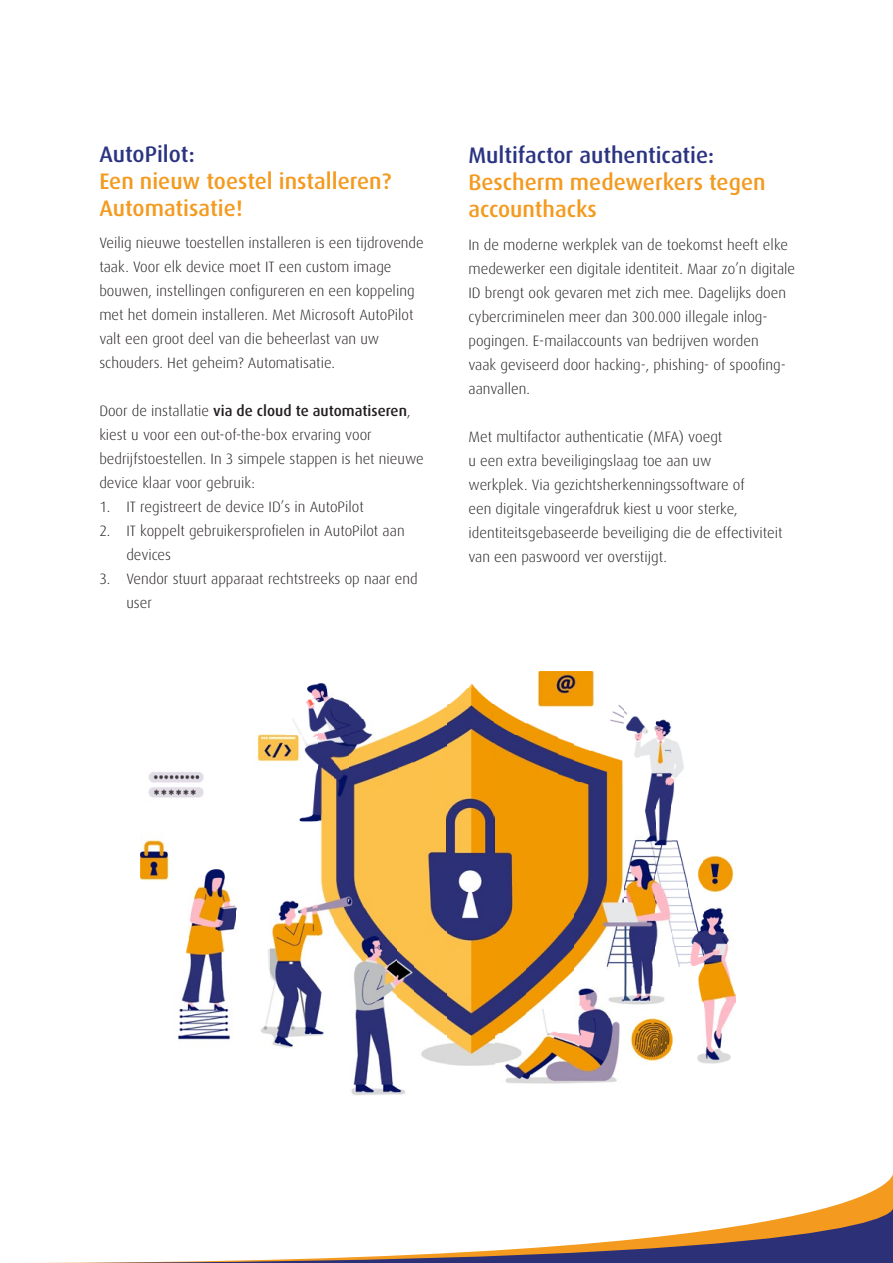
<style>
.page{position:relative;width:893px;height:1263px;background:#fff}
.page>*{position:absolute;margin:0;border:0;box-sizing:border-box;transform-origin:0 0}
.t1{font:500 22.5px/27px "Dax";color:#f39a1f}
.t2{font:500 22.5px "Dax";color:#2b3481}
.t3{font:300 15px/24px "Dax";color:#231f20}
.s1{font-weight:500}
</style>
<div class="page">
<svg style="left:826px;top:1174px;width:67px;height:34px"></svg>
<svg style="left:34px;top:1208px;width:859px;height:55px"></svg>
<img style="left:349px;top:719px;width:49px;height:376px">
<img style="left:398px;top:1088px;width:7px;height:7px">
<img style="left:494px;top:1033px;width:126px;height:51px">
<img style="left:446px;top:703px;width:48px;height:363px">
<img style="left:414px;top:706px;width:32px;height:358px">
<img style="left:623px;top:986px;width:48px;height:76px">
<img style="left:697px;top:1049px;width:34px;height:15px">
<img style="left:178px;top:970px;width:52px;height:70px">
<img style="left:261px;top:1001px;width:63px;height:47px">
<img style="left:671px;top:1032px;width:2px;height:16px">
<img style="left:704px;top:907px;width:32px;height:142px">
<img style="left:494px;top:704px;width:32px;height:329px">
<img style="left:543px;top:1017px;width:77px;height:16px">
<img style="left:398px;top:724px;width:16px;height:287px">
<img style="left:526px;top:722px;width:33px;height:295px">
<img style="left:578px;top:988px;width:45px;height:29px">
<img style="left:687px;top:860px;width:17px;height:144px">
<img style="left:269px;top:900px;width:48px;height:101px">
<img style="left:317px;top:986px;width:5px;height:15px">
<img style="left:268px;top:949px;width:1px;height:19px">
<img style="left:559px;top:738px;width:16px;height:247px">
<img style="left:623px;top:829px;width:32px;height:157px">
<img style="left:189px;top:876px;width:48px;height:94px">
<img style="left:575px;top:750px;width:48px;height:219px">
<img style="left:671px;top:840px;width:16px;height:127px">
<img style="left:185px;top:939px;width:4px;height:15px">
<img style="left:333px;top:698px;width:16px;height:248px">
<img style="left:655px;top:719px;width:16px;height:229px">
<img style="left:317px;top:683px;width:16px;height:254px">
<img style="left:140px;top:838px;width:30px;height:43px">
<img style="left:704px;top:855px;width:32px;height:37px">
<img style="left:205px;top:869px;width:20px;height:7px">
<img style="left:299px;top:813px;width:18px;height:9px">
<img style="left:639px;top:719px;width:16px;height:110px">
<img style="left:148px;top:772px;width:56px;height:26px">
<img style="left:301px;top:684px;width:16px;height:129px">
<img style="left:671px;top:740px;width:13px;height:66px">
<img style="left:257px;top:734px;width:43px;height:28px">
<img style="left:623px;top:708px;width:16px;height:50px">
<img style="left:575px;top:745px;width:14px;height:5px">
<img style="left:285px;top:719px;width:16px;height:16px">
<img style="left:610px;top:705px;width:13px;height:19px">
<img style="left:349px;top:706px;width:14px;height:13px">
<img style="left:537px;top:672px;width:58px;height:35px">
<img style="left:451px;top:688px;width:41px;height:15px">
<img style="left:468px;top:683px;width:8px;height:5px">
<h1 class="t2" style="left:99px;top:142px;width:97px">AutoPilot:</h1>
<h1 class="t1" style="left:99px;top:168px;width:293px">Een nieuw toestel installeren?<br>Automatisatie!</h1>
<p class="t3" style="left:99px;top:231px;width:326px">Veilig nieuwe toestellen installeren is een tijdrovende taak. Voor elk device moet IT een custom image bouwen, instellingen configureren en een koppeling met het domein installeren. Met Microsoft AutoPilot valt een groot deel van die beheerlast van uw schouders. Het geheim? Automatisatie.</p>
<p class="t3" style="left:99px;top:399px;width:326px">Door de installatie <span class="s1">via de cloud te automatiseren</span>, kiest u voor een out-of-the-box ervaring voor bedrijfstoestellen. In 3 simpele stappen is het nieuwe device klaar voor gebruik:</p>
<p class="t3" style="left:99px;top:495px;width:266px">1. IT registreert de device ID’s in AutoPilot</p>
<p class="t3" style="left:126px;top:519px;width:280px;text-indent:-27px">2. IT koppelt gebruikersprofielen in AutoPilot aan devices</p>
<p class="t3" style="left:126px;top:567px;width:293px;text-indent:-27px">3. Vendor stuurt apparaat rechtstreeks op naar end user</p>
<h1 class="t2" style="left:468px;top:143px;width:247px">Multifactor authenticatie:</h1>
<h1 class="t1" style="left:468px;top:169px;width:299px">Bescherm medewerkers tegen accounthacks</h1>
<p class="t3" style="left:468px;top:232px;width:328px">In de moderne werkplek van de toekomst heeft elke medewerker een digitale identiteit. Maar zo’n digitale ID brengt ook gevaren met zich mee. Dagelijks doen cybercriminelen meer dan 300.000 illegale inlog&shy;pogingen. E-mailaccounts van bedrijven worden<br>vaak geviseerd door hacking-, phishing- of spoofing&shy;aanvallen.</p>
<p class="t3" style="left:468px;top:424px;width:316px">Met multifactor authenticatie (MFA) voegt<br>u een extra beveiligingslaag toe aan uw<br>werkplek. Via gezichtsherkenningssoftware of<br>een digitale vingerafdruk kiest u voor sterke, identiteitsgebaseerde beveiliging die de effectiviteit van een paswoord ver overstijgt.</p>
</div>
